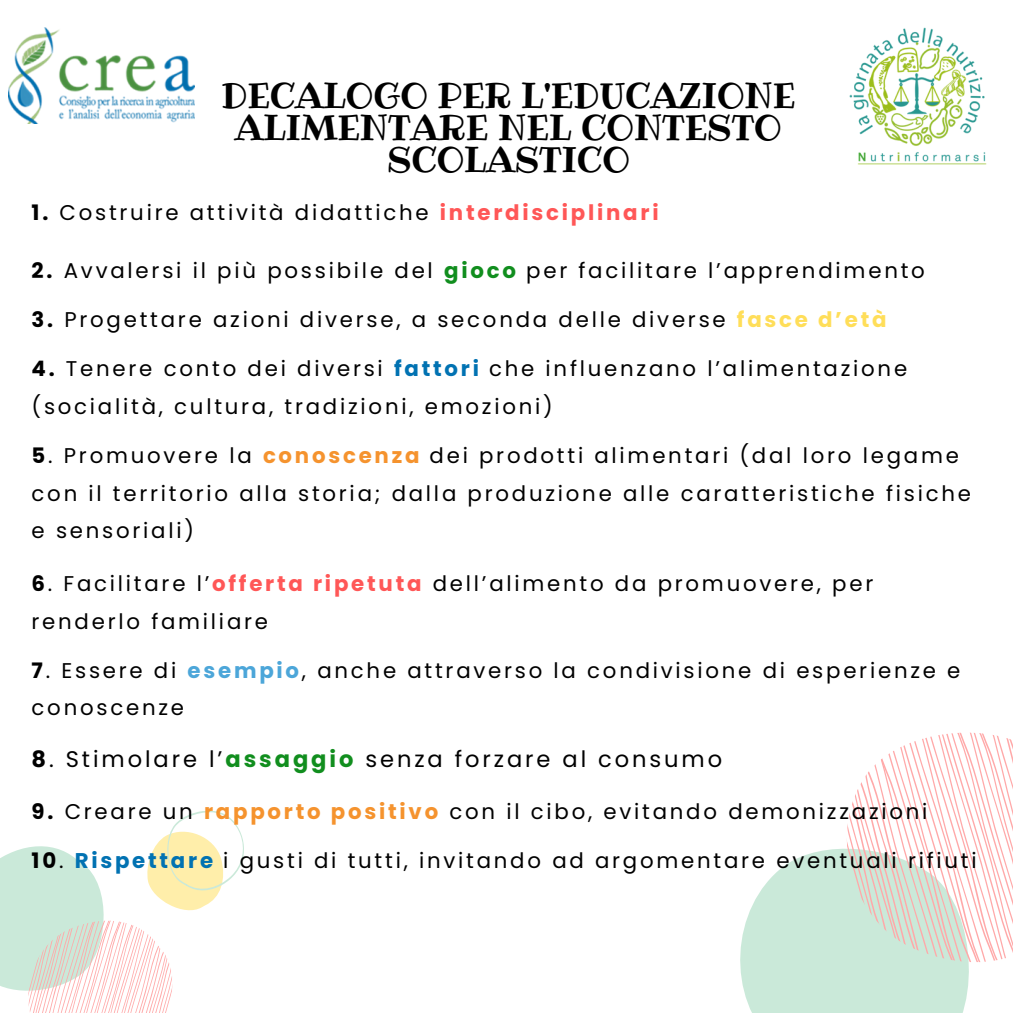
<style>
.page{position:relative;width:1013px;height:1013px;background:#fff}
.page>*{position:absolute;margin:0;border:0;box-sizing:border-box;transform-origin:0 0}
.t1{font:35.25px/31.9px "Ribeye";letter-spacing:-.02em;color:#000;text-align:center}
.t2{font:22.5px "Poppins";letter-spacing:.13em;color:#000}
.t3{font:21.38px "Poppins";letter-spacing:.13em;color:#000}
.t4{font:21.25px/37.6px "Poppins";letter-spacing:.13em;color:#000}
.s1{font-weight:700}
.s2{font-weight:700;color:#ff5757}
.s3{font-weight:700;color:#118e1e}
.s4{font-weight:700;color:#ffde59}
.s5{font-weight:700;color:#0172b2}
.s6{font-weight:700;color:#f5932e}
.s7{font-weight:700;color:#4ca6d9}
</style>
<div class="page">
<svg style="left:0;top:811px;width:244px;height:201px"></svg>
<svg style="left:740px;top:848px;width:229px;height:164px;background:#d0ebdd"></svg>
<svg style="left:846px;top:732px;width:166px;height:230px"></svg>
<img style="left:8px;top:27px;width:186px;height:97px">
<img style="left:849px;top:27px;width:138px;height:138px">
<h1 class="t1" style="left:221px;top:80px;width:576px">DECALOGO PER L'EDUCAZIONE<br>ALIMENTARE NEL CONTESTO<br>SCOLASTICO</h1>
<p class="t4" style="left:32px;top:194px;width:628px"><span class="s1">1.</span> Costruire attività didattiche <span class="s2">interdisciplinari</span></p>
<p class="t3" style="left:32px;top:256px;width:894px"><span class="s1">2.</span> Avvalersi il più possibile del <span class="s3">gioco</span> per facilitare l’apprendimento</p>
<p class="t4" style="left:32px;top:301px;width:856px"><span class="s1">3.</span> Progettare azioni diverse, a seconda delle diverse <span class="s4">fasce d’età</span></p>
<p class="t4" style="left:32px;top:350px;width:877px"><span class="s1">4.</span> Tenere conto dei diversi <span class="s5">fattori</span> che influenzano l’alimentazione (socialità, cultura, tradizioni, emozioni)</p>
<p class="t4" style="left:32px;top:437px;width:940px"><span class="s1">5</span>. Promuovere la <span class="s6">conoscenza</span> dei prodotti alimentari (dal loro legame con il territorio alla storia; dalla produzione alle caratteristiche fisiche e sensoriali)</p>
<p class="t4" style="left:32px;top:564px;width:843px"><span class="s1">6</span>. Facilitare l’<span class="s2">offerta ripetuta</span> dell’alimento da promuovere, per renderlo familiare</p>
<p class="t4" style="left:32px;top:651px;width:930px"><span class="s1">7</span>. Essere di <span class="s7">esempio</span>, anche attraverso la condivisione di esperienze e conoscenze</p>
<p class="t2" style="left:32px;top:743px;width:692px"><span class="s1">8</span>. Stimolare l’<span class="s3">assaggio</span> senza forzare al consumo</p>
<p class="t4" style="left:32px;top:792px;width:897px"><span class="s1">9.</span> Creare un <span class="s6">rapporto positivo</span> con il cibo, evitando demonizzazioni</p>
<p class="t4" style="left:32px;top:841px;width:946px"><span class="s1">10</span>. <span class="s5">Rispettare</span> i gusti di tutti, invitando ad argomentare eventuali rifiuti</p>
</div>
